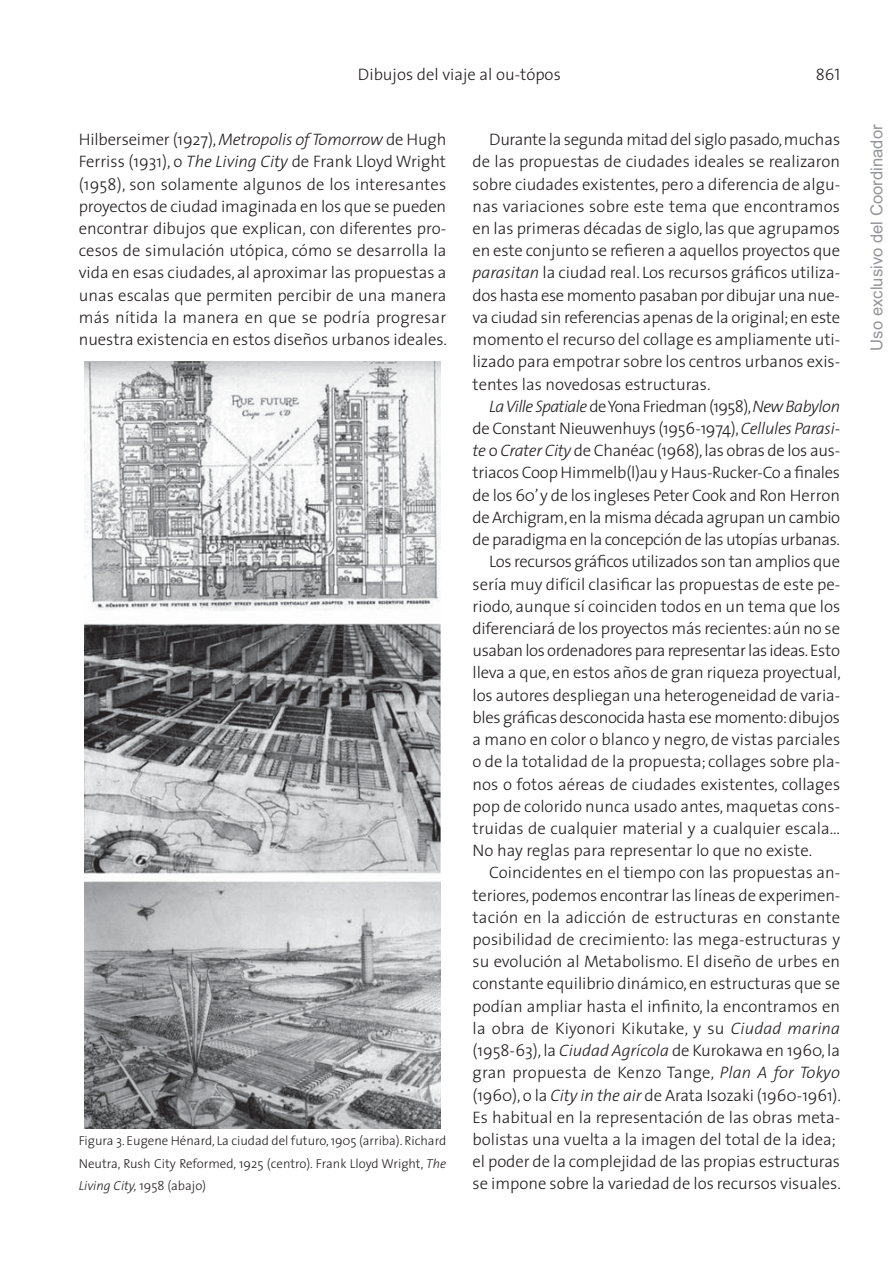
<style>
.page{position:relative;width:893px;height:1263px;background:#fff}
.page>*{position:absolute;margin:0;border:0;box-sizing:border-box;transform-origin:0 0}
.t1{font:300 16.65px/22.2px "The Sans";letter-spacing:-.005em;color:#231f20;text-align:justify}
.t2{font:300 16.65px "The Sans";letter-spacing:-.025em;color:#231f20}
.t3{font:300 16.65px "The Sans";letter-spacing:-.03em;color:#231f20}
.t4{font:italic 300 16.65px "The Sans";letter-spacing:-.035em;color:#231f20}
.t5{font:16.65px "Arial";color:#939598}
.t6{font:16.65px "The Sans Light Caps";color:#231f20}
.t7{font:300 12.9px/22.2px "The Sans";color:#231f20;text-align:justify}
.s1{font-style:italic}
.s2{font-style:normal}
</style>
<div class="page">
<img style="left:84px;top:361px;width:357px;height:767px">
<p class="t1" style="left:358px;top:65px;width:204px">Dibujos del viaje al ou-tópos</p>
<p class="t6" style="left:816px;top:61px;width:26px">861</p>
<p class="t1" style="left:79px;top:130px;width:370px">Hilberseimer (1927), <span class="s1">Metropolis of Tomorrow</span> de Hugh Ferriss (1931), o <span class="s1">The Living City</span> de Frank Lloyd Wright (1958), son solamente algunos de los interesantes proyectos de ciudad imaginada en los que se pueden encontrar dibujos que explican, con diferentes pro&shy;cesos de simulación utópica, cómo se desarrolla la vida en esas ciudades, al aproximar las propuestas a unas escalas que permiten percibir de una manera más nítida la manera en que se podría progresar nuestra existencia en estos diseños urbanos ideales.</p>
<p class="t7" style="left:79px;top:1131px;width:369px">Figura 3. Eugene Hénard, La ciudad del futuro, 1905 (arriba). Richard Neutra, Rush City Reformed, 1925 (centro). Frank Lloyd Wright, <span class="s1">The Living City,</span> 1958 (abajo)</p>
<p class="t1" style="left:473px;top:130px;width:369px;text-indent:17px">Durante la segunda mitad del siglo pasado, muchas de las propuestas de ciudades ideales se realizaron sobre ciudades existentes, pero a diferencia de algu&shy;nas variaciones sobre este tema que encontramos en las primeras décadas de siglo, las que agrupamos en este conjunto se refieren a aquellos proyectos que <span class="s1">parasitan</span> la ciudad real. Los recursos gráficos utiliza&shy;dos hasta ese momento pasaban por dibujar una nue - va ciudad sin referencias apenas de la original; en este momento el recurso del collage es ampliamente uti&shy;lizado para empotrar sobre los centros urbanos exis&shy;tentes las novedosas estructuras.</p>
<p class="t4" style="left:489px;top:400px;width:352px">La Ville Spatiale <span class="s2">de Yona Friedman (1958),</span> New Babylon</p>
<p class="t1" style="left:473px;top:419px;width:369px">de Constant Nieuwenhuys (1956-1974), <span class="s1">Cellules Parasi -</span></p>
<p class="t1" style="left:473px;top:441px;width:369px"><span class="s1">te</span> o <span class="s1">Crater City</span> de Chanéac (1968), las obras de los aus -</p>
<p class="t1" style="left:473px;top:463px;width:369px">triacos Coop Himmelb(l)au y Haus-Rucker-Co a fina les</p>
<p class="t1" style="left:473px;top:486px;width:369px">de los 60’ y de los ingleses Peter Cook and Ron Herron</p>
<p class="t2" style="left:473px;top:511px;width:369px">de Archigram, en la misma década agrupan un cambio</p>
<p class="t2" style="left:473px;top:533px;width:369px">de paradigma en la concepción de las utopías urbanas.</p>
<p class="t1" style="left:489px;top:552px;width:352px">Los recursos gráficos utilizados son tan amplios que</p>
<p class="t1" style="left:473px;top:575px;width:369px">sería muy difícil clasificar las propuestas de este pe-</p>
<p class="t1" style="left:473px;top:597px;width:369px">riodo, aunque sí coinciden todos en un tema que los</p>
<p class="t1" style="left:473px;top:619px;width:369px">diferenciará de los proyectos más recientes: aún no se</p>
<p class="t3" style="left:473px;top:644px;width:369px">usaban los ordenadores para representar las ideas. Esto</p>
<p class="t1" style="left:473px;top:663px;width:370px">lleva a que, en estos años de gran riqueza proyectual,</p>
<p class="t1" style="left:473px;top:686px;width:369px">los autores despliegan una heterogeneidad de varia-</p>
<p class="t2" style="left:473px;top:711px;width:369px">bles gráficas desconocida hasta ese momento: dibujos</p>
<p class="t1" style="left:473px;top:730px;width:369px">a mano en color o blanco y negro, de vistas parciales</p>
<p class="t1" style="left:473px;top:752px;width:369px">o de la totalidad de la propuesta; collages sobre pla-</p>
<p class="t1" style="left:473px;top:775px;width:369px">nos o fotos aéreas de ciudades existentes, collages</p>
<p class="t1" style="left:473px;top:797px;width:369px">pop de colorido nunca usado antes, maquetas cons-</p>
<p class="t1" style="left:473px;top:819px;width:369px">truidas de cualquier material y a cualquier escala…</p>
<p class="t1" style="left:473px;top:841px;width:341px">No hay reglas para representar lo que no existe.</p>
<p class="t1" style="left:489px;top:863px;width:352px">Coincidentes en el tiempo con las propuestas an-</p>
<p class="t1" style="left:473px;top:886px;width:369px">teriores, podemos encontrar las líneas de experimen-</p>
<p class="t1" style="left:473px;top:908px;width:369px">tación en la adicción de estructuras en constante</p>
<p class="t1" style="left:473px;top:930px;width:369px">posibilidad de crecimiento: las mega-estructuras y</p>
<p class="t1" style="left:473px;top:952px;width:369px">su evolución al Metabolismo. El diseño de urbes en</p>
<p class="t1" style="left:473px;top:975px;width:369px">constante equilibrio dinámico, en estructuras que se</p>
<p class="t1" style="left:473px;top:997px;width:369px">podían ampliar hasta el infinito, la encontramos en</p>
<p class="t1" style="left:473px;top:1019px;width:369px">la obra de Kiyonori Kikutake, y su <span class="s1">Ciudad marina</span></p>
<p class="t1" style="left:473px;top:1041px;width:369px">(1958-63), la <span class="s1">Ciudad Agrícola</span> de Kurokawa en 1960, la</p>
<p class="t1" style="left:473px;top:1063px;width:369px">gran propuesta de Kenzo Tange, <span class="s1">Plan A for Tokyo</span></p>
<p class="t1" style="left:473px;top:1086px;width:370px">(1960), o la <span class="s1">City in the air</span> de Arata Isozaki (1960-1961).</p>
<p class="t1" style="left:473px;top:1108px;width:369px">Es habitual en la representación de las obras meta-</p>
<p class="t1" style="left:473px;top:1130px;width:365px">bolistas una vuelta a la imagen del total de la idea;</p>
<p class="t1" style="left:473px;top:1152px;width:369px">el poder de la complejidad de las propias estructuras</p>
<p class="t1" style="left:473px;top:1174px;width:370px">se impone sobre la variedad de los recursos visuales.</p>
<p class="t5" style="left:867px;top:351px;width:228px;rotate:-90deg">Uso exclusivo del Coordinador</p>
</div>
